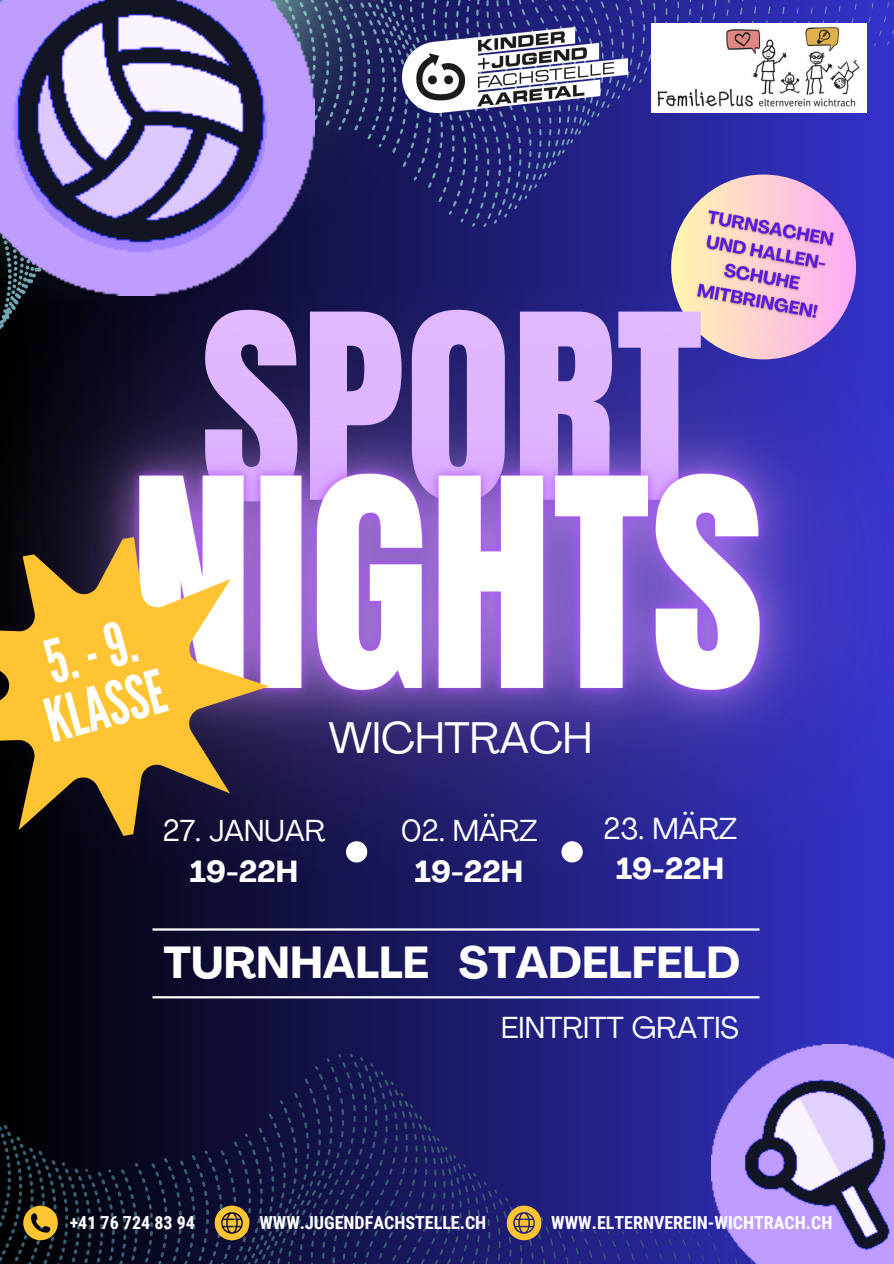
<style>
.page{position:relative;width:894px;height:1264px;background:#fff}
.page>*{position:absolute;margin:0;border:0;box-sizing:border-box;transform-origin:0 0}
.t1{font:219px "Anton";color:#e1baff}
.t2{font:60px "League Gothic";color:#fff}
.t3{font:700 44.25px "Agrandir";color:#fff}
.t4{font:43.65px "Agrandir";color:#fff}
.t5{font:30px "Agrandir";color:#fff}
.t6{font:700 30px "Agrandir";color:#fff}
.t7{font:700 18px "Roboto Condensed";color:#fff}
</style>
<div class="page">
<svg style="left:423px;top:0;width:470px;height:79px;background:#32339d"></svg>
<svg style="left:0;top:1099px;width:711px;height:164px;background:#171954"></svg>
<img style="left:314px;top:0;width:109px;height:79px">
<img style="left:0;top:79px;width:893px;height:1020px">
<svg style="left:346px;top:841px;width:24px;height:21px"></svg>
<svg style="left:561px;top:841px;width:25px;height:21px"></svg>
<img style="left:0;top:0;width:314px;height:295px">
<img style="left:711px;top:1044px;width:182px;height:219px">
<img style="left:651px;top:24px;width:215px;height:89px">
<img style="left:402px;top:27px;width:225px;height:85px">
<svg style="left:0;top:518px;width:290px;height:345px;background:#9e8255"></svg>
<svg style="left:23px;top:1205px;width:35px;height:35px"></svg>
<svg style="left:215px;top:1205px;width:34px;height:35px"></svg>
<svg style="left:506px;top:1205px;width:35px;height:35px"></svg>
<img style="left:687px;top:204px;width:153px;height:121px">
<p class="t1" style="left:200px;top:250px;width:504px">SPORT</p>
<p class="t2" style="left:38px;top:630px;width:93px;rotate:-15deg">5.-9.</p>
<p class="t2" style="left:38px;top:688px;width:124px;rotate:-15deg">KLASSE</p>
<p class="t4" style="left:328px;top:719px;width:265px">WICHTRACH</p>
<p class="t5" style="left:163px;top:819px;width:164px">27. JANUAR</p>
<p class="t6" style="left:190px;top:859px;width:110px">19-22H</p>
<p class="t5" style="left:401px;top:819px;width:138px">02. MÄRZ</p>
<p class="t6" style="left:415px;top:859px;width:110px">19-22H</p>
<p class="t5" style="left:603px;top:816px;width:135px">23. MÄRZ</p>
<p class="t6" style="left:615px;top:857px;width:110px">19-22H</p>
<p class="t3" style="left:163px;top:944px;width:578px">TURNHALLE STADELFELD</p>
<p class="t5" style="left:501px;top:1015px;width:239px">EINTRITT GRATIS</p>
<p class="t7" style="left:70px;top:1211px;width:127px">+41 76 724 83 94</p>
<p class="t7" style="left:551px;top:1211px;width:282px">WWW.ELTERNVEREIN-WICHTRACH.CH</p>
<p class="t7" style="left:259px;top:1211px;width:228px">WWW.JUGENDFACHSTELLE.CH</p>
</div>
